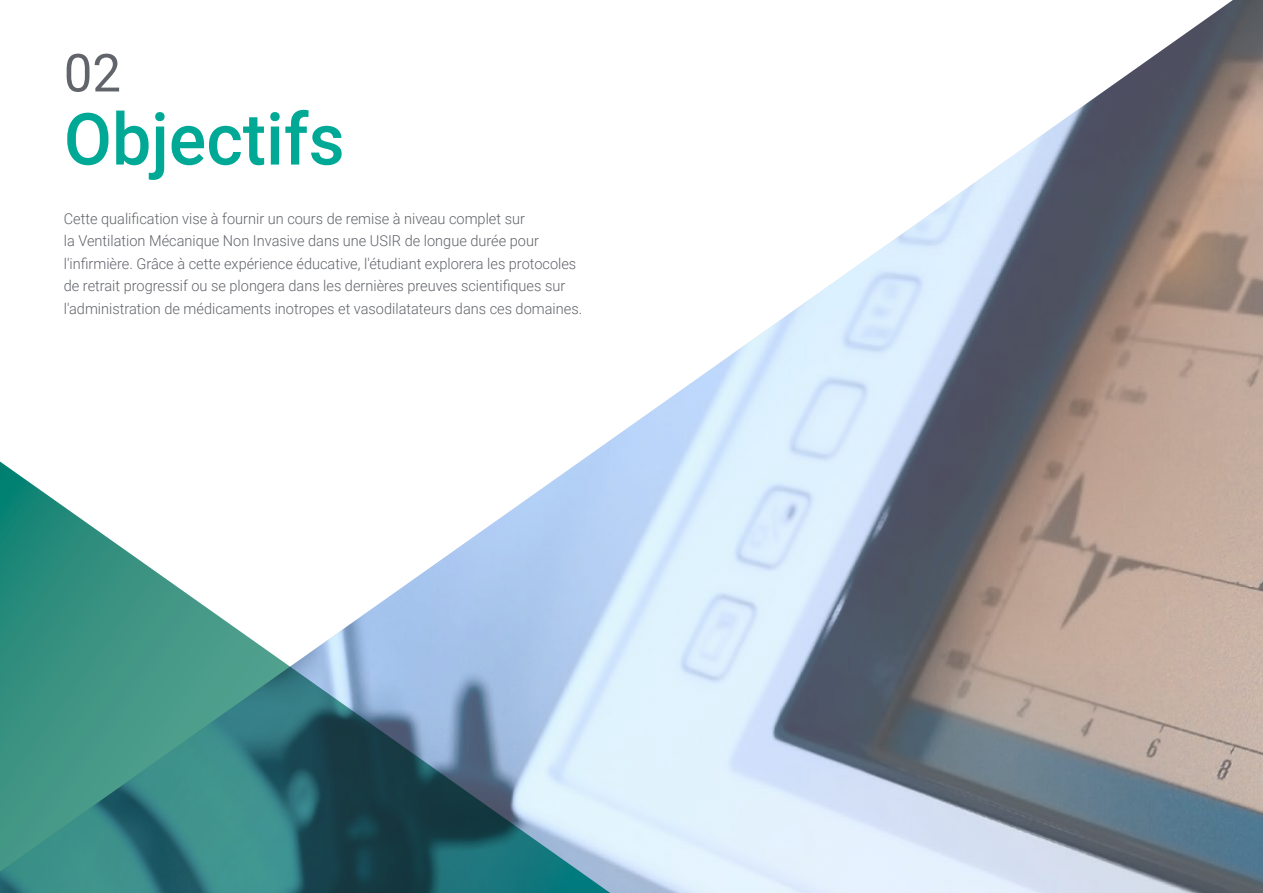
<style>
.page{position:relative;width:1263px;height:893px;background:#fff}
.page>*{position:absolute;margin:0;border:0;box-sizing:border-box;transform-origin:0 0}
.t1{font:500 72px "Roboto";color:#00a996}
.t2{font:52.5px "Roboto";color:#61646a}
.t3{font:300 15px/22.5px "Roboto";color:#61646a}
</style>
<div class="page">
<img style="left:602px;top:0;width:661px;height:893px">
<svg style="left:0;top:446px;width:640px;height:447px"></svg>
<h2 class="t2" style="left:64px;top:36px;width:59px">02</h2>
<h1 class="t1" style="left:64px;top:89px;width:282px">Objectifs</h1>
<p class="t3" style="left:64px;top:207px;width:520px">Cette qualification vise à fournir un cours de remise à niveau complet sur<br>la Ventilation Mécanique Non Invasive dans une USIR de longue durée pour l'infirmière. Grâce à cette expérience éducative, l'étudiant explorera les protocoles de retrait progressif ou se plongera dans les dernières preuves scientifiques sur l'administration de médicaments inotropes et vasodilatateurs dans ces domaines.</p>
</div>
